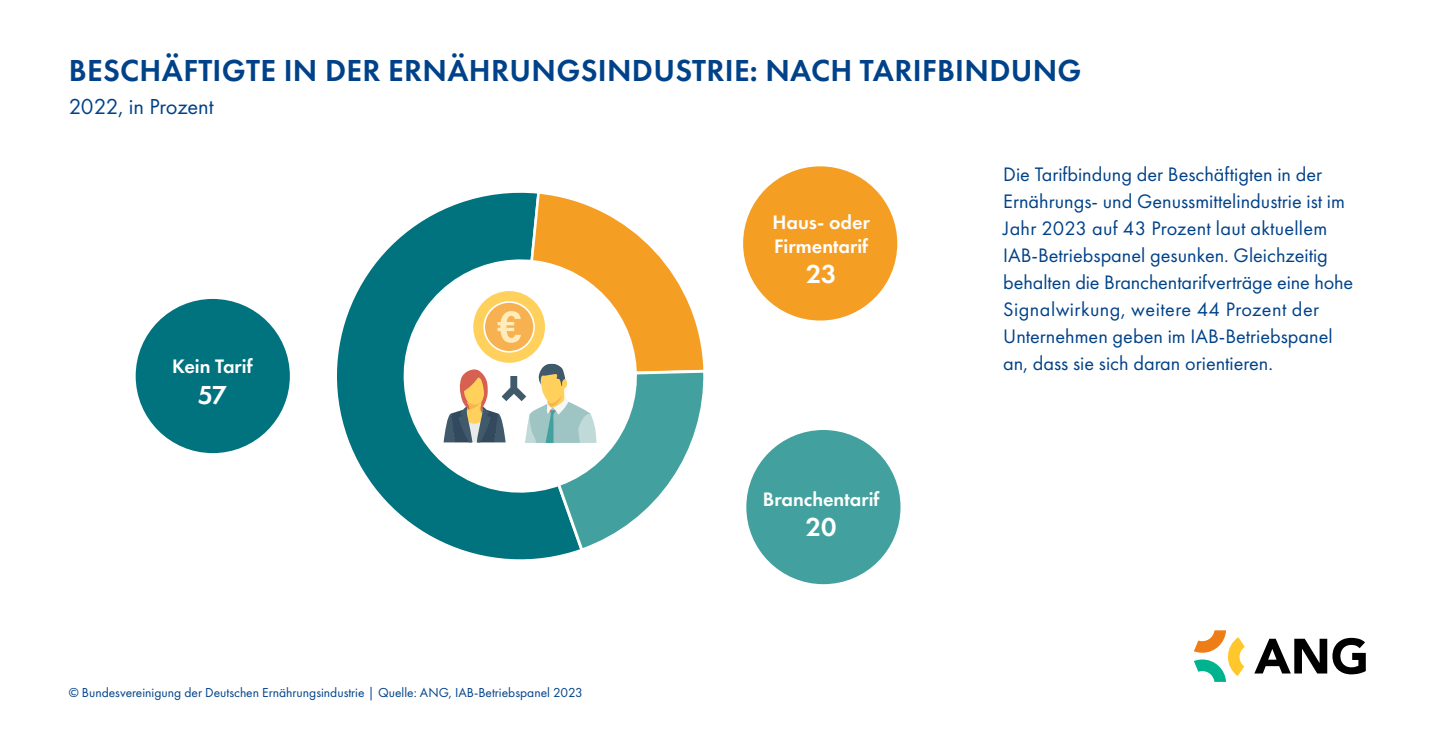
<style>
.page{position:relative;width:1436px;height:734px;background:#fff}
.page>*{position:absolute;margin:0;border:0;box-sizing:border-box;transform-origin:0 0}
.head{font:600 31.5px "Futura PT";letter-spacing:.01em;color:#004289}
.t1{font:600 27px "Futura PT";color:#fff}
.sub{font:22.5px "Futura PT";letter-spacing:-.005em;color:#004289}
.texte2018{font:20.25px/27px "Futura PT";color:#004289}
.t2{font:600 20.25px/23.2px "Futura PT";color:#fff}
.t3{font:13.5px "Futura PT";color:#004289}
</style>
<div class="page">
<svg style="left:1254px;top:637px;width:111px;height:37px"></svg>
<svg style="left:1194px;top:630px;width:50px;height:51px"></svg>
<svg style="left:337px;top:210px;width:231px;height:350px"></svg>
<svg style="left:388px;top:244px;width:55px;height:264px;fill:#00737f"></svg>
<div style="left:746px;top:430px;width:154px;height:154px;background:#42a19e;border-radius:50%"></div>
<div style="left:743px;top:166px;width:154px;height:154px;background:#f59e24;border-radius:50%"></div>
<div style="left:136px;top:299px;width:154px;height:154px;background:#00737f;border-radius:50%"></div>
<svg style="left:443px;top:192px;width:261px;height:361px"></svg>
<p class="head" style="left:69px;top:51px;width:1014px">BESCHÄFTIGTE IN DER ERNÄHRUNGSINDUSTRIE: NACH TARIFBINDUNG</p>
<p class="sub" style="left:69px;top:93px;width:146px">2022, in Prozent</p>
<p class="t2" style="left:172px;top:354px;width:82px">Kein Tarif</p>
<p class="t1" style="left:198px;top:378px;width:31px">57</p>
<p class="t3" style="left:69px;top:684px;width:515px">© Bundesvereinigung der Deutschen Ernährungsindustrie | Quelle: ANG, IAB-Betriebspanel 2023</p>
<p class="t2" style="left:772px;top:211px;width:99px">Haus- oder<br>Firmentarif</p>
<p class="t1" style="left:806px;top:257px;width:32px">23</p>
<p class="t2" style="left:762px;top:487px;width:118px">Branchentarif</p>
<p class="t1" style="left:805px;top:510px;width:32px">20</p>
<p class="texte2018" style="left:1003px;top:160px;width:351px">Die Tarifbindung der Beschäftigten in der Ernährungs- und Genussmittelindustrie ist im Jahr 2023 auf 43 Prozent laut aktuellem IAB-Betriebspanel gesunken. Gleichzeitig behalten die Branchentarifverträge eine hohe Signalwirkung, weitere 44 Prozent der Unternehmen geben im IAB-Betriebspanel an, dass sie sich daran orientieren.</p>
</div>
